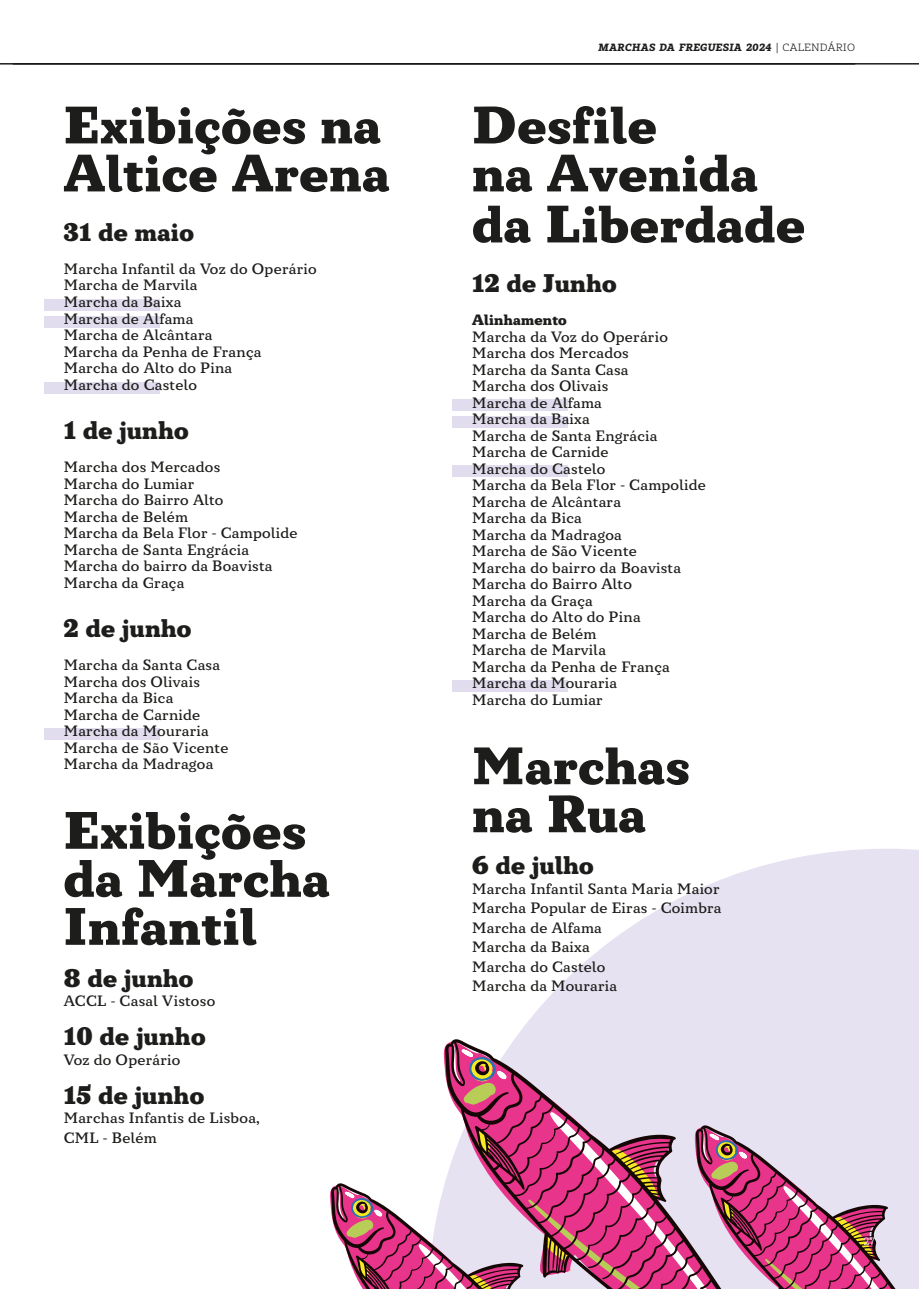
<style>
.page{position:relative;width:919px;height:1289px;background:#fff}
.page>*{position:absolute;margin:0;border:0;box-sizing:border-box;transform-origin:0 0}
.Heading_2_-_Handwritten__Align_Center{font:900 52.5px "Circe Slab C";letter-spacing:.02em;color:#1d1d1b}
.Heading_2_-_Handwritten__Align_Center-2{font:900 25.5px "Circe Slab C";letter-spacing:.02em;color:#1d1d1b}
.Heading_2_-_Handwritten__Align_Center-3{font:500 15px "Circe Slab C";letter-spacing:.02em;color:#1d1d1b}
.Heading_2_-_Handwritten__Align_Center-4{font:900 15px "Circe Slab C";letter-spacing:.02em;color:#1d1d1b}
.Heading_1_-_All_Caps__Align_Center{font:italic 800 10.5px "Vaccine";letter-spacing:.01em;color:#1d1d1b}
.t1{font:300 10.5px "Vaccine";color:#fff}
.s1{font-weight:300;font-style:normal}
</style>
<div class="page">
<hr style="left:0;top:63px;width:918px;height:2px;background:#1d1d1b">
<svg style="left:516px;top:849px;width:402px;height:262px;fill:#e6e2f1"></svg>
<svg style="left:445px;top:1038px;width:410px;height:73px;background:#e0d4e5"></svg>
<svg style="left:450px;top:1042px;width:56px;height:62px;background:#b6707d"></svg>
<svg style="left:330px;top:1111px;width:588px;height:177px;background:#ce92af"></svg>
<div style="left:44px;top:299px;width:115px;height:12px;background:#e1dcee"></div>
<div style="left:452px;top:399px;width:116px;height:11px;background:#e1dcee"></div>
<div style="left:44px;top:382px;width:115px;height:11px;background:#e1dcee"></div>
<div style="left:452px;top:465px;width:116px;height:12px;background:#e1dcee"></div>
<div style="left:44px;top:728px;width:115px;height:11px;background:#e1dcee"></div>
<div style="left:452px;top:680px;width:116px;height:11px;background:#e1dcee"></div>
<div style="left:44px;top:316px;width:115px;height:11px;background:#e1dcee"></div>
<div style="left:452px;top:416px;width:116px;height:11px;background:#e1dcee"></div>
<p class="Heading_2_-_Handwritten__Align_Center" style="left:64px;top:94px;width:318px">Exibições na</p>
<p class="Heading_2_-_Handwritten__Align_Center" style="left:64px;top:142px;width:327px">Altice Arena</p>
<p class="Heading_2_-_Handwritten__Align_Center-2" style="left:64px;top:217px;width:132px">31 de maio</p>
<p class="Heading_2_-_Handwritten__Align_Center-3" style="left:64px;top:260px;width:254px">Marcha Infantil da Voz do Operário</p>
<p class="Heading_2_-_Handwritten__Align_Center-3" style="left:64px;top:277px;width:135px">Marcha de Marvila</p>
<p class="Heading_2_-_Handwritten__Align_Center-3" style="left:64px;top:293px;width:119px">Marcha da Baixa</p>
<p class="Heading_2_-_Handwritten__Align_Center-3" style="left:64px;top:310px;width:131px">Marcha de Alfama</p>
<p class="Heading_2_-_Handwritten__Align_Center-3" style="left:64px;top:326px;width:150px">Marcha de Alcântara</p>
<p class="Heading_2_-_Handwritten__Align_Center-3" style="left:64px;top:343px;width:199px">Marcha da Penha de França</p>
<p class="Heading_2_-_Handwritten__Align_Center-3" style="left:64px;top:359px;width:170px">Marcha do Alto do Pina</p>
<p class="Heading_2_-_Handwritten__Align_Center-3" style="left:64px;top:376px;width:135px">Marcha do Castelo</p>
<p class="Heading_2_-_Handwritten__Align_Center-2" style="left:64px;top:415px;width:126px">1 de junho</p>
<p class="Heading_2_-_Handwritten__Align_Center-3" style="left:64px;top:458px;width:158px">Marcha dos Mercados</p>
<p class="Heading_2_-_Handwritten__Align_Center-3" style="left:64px;top:475px;width:132px">Marcha do Lumiar</p>
<p class="Heading_2_-_Handwritten__Align_Center-3" style="left:64px;top:491px;width:161px">Marcha do Bairro Alto</p>
<p class="Heading_2_-_Handwritten__Align_Center-3" style="left:64px;top:508px;width:126px">Marcha de Belém</p>
<p class="Heading_2_-_Handwritten__Align_Center-3" style="left:64px;top:524px;width:235px">Marcha da Bela Flor - Campolide</p>
<p class="Heading_2_-_Handwritten__Align_Center-3" style="left:64px;top:541px;width:187px">Marcha de Santa Engrácia</p>
<p class="Heading_2_-_Handwritten__Align_Center-3" style="left:64px;top:557px;width:210px">Marcha do bairro da Boavista</p>
<p class="Heading_2_-_Handwritten__Align_Center-3" style="left:64px;top:574px;width:122px">Marcha da Graça</p>
<p class="Heading_2_-_Handwritten__Align_Center-2" style="left:64px;top:613px;width:129px">2 de junho</p>
<p class="Heading_2_-_Handwritten__Align_Center-3" style="left:64px;top:656px;width:158px">Marcha da Santa Casa</p>
<p class="Heading_2_-_Handwritten__Align_Center-3" style="left:64px;top:673px;width:138px">Marcha dos Olivais</p>
<p class="Heading_2_-_Handwritten__Align_Center-3" style="left:64px;top:689px;width:111px">Marcha da Bica</p>
<p class="Heading_2_-_Handwritten__Align_Center-3" style="left:64px;top:706px;width:138px">Marcha de Carnide</p>
<p class="Heading_2_-_Handwritten__Align_Center-3" style="left:64px;top:722px;width:146px">Marcha da Mouraria</p>
<p class="Heading_2_-_Handwritten__Align_Center-3" style="left:64px;top:739px;width:166px">Marcha de São Vicente</p>
<p class="Heading_2_-_Handwritten__Align_Center-3" style="left:64px;top:755px;width:151px">Marcha da Madragoa</p>
<p class="Heading_2_-_Handwritten__Align_Center" style="left:64px;top:799px;width:243px">Exibições</p>
<p class="Heading_2_-_Handwritten__Align_Center" style="left:64px;top:847px;width:267px">da Marcha</p>
<p class="Heading_2_-_Handwritten__Align_Center" style="left:64px;top:895px;width:194px">Infantil</p>
<p class="Heading_2_-_Handwritten__Align_Center-2" style="left:64px;top:962px;width:131px">8 de junho</p>
<p class="Heading_2_-_Handwritten__Align_Center-3" style="left:64px;top:992px;width:153px">ACCL - Casal Vistoso</p>
<p class="Heading_2_-_Handwritten__Align_Center-2" style="left:64px;top:1021px;width:143px">10 de junho</p>
<p class="Heading_2_-_Handwritten__Align_Center-3" style="left:64px;top:1051px;width:118px">Voz do Operário</p>
<p class="Heading_2_-_Handwritten__Align_Center-2" style="left:64px;top:1079px;width:142px">15 de junho</p>
<p class="Heading_2_-_Handwritten__Align_Center-3" style="left:64px;top:1109px;width:198px">Marchas Infantis de Lisboa,</p>
<p class="Heading_2_-_Handwritten__Align_Center-3" style="left:64px;top:1129px;width:94px">CML - Belém</p>
<p class="Heading_1_-_All_Caps__Align_Center" style="left:598px;top:40px;width:258px">MARCHAS DA FREGUESIA 2024 <span class="s1">| CALENDÁRIO</span></p>
<p class="Heading_2_-_Handwritten__Align_Center" style="left:472px;top:94px;width:186px">Desfile</p>
<p class="Heading_2_-_Handwritten__Align_Center" style="left:472px;top:142px;width:287px">na Avenida</p>
<p class="Heading_2_-_Handwritten__Align_Center" style="left:472px;top:193px;width:334px">da Liberdade</p>
<p class="Heading_2_-_Handwritten__Align_Center-2" style="left:472px;top:268px;width:146px">12 de Junho</p>
<p class="Heading_2_-_Handwritten__Align_Center-4" style="left:472px;top:311px;width:96px">Alinhamento</p>
<p class="Heading_2_-_Handwritten__Align_Center-3" style="left:472px;top:328px;width:197px">Marcha da Voz do Operário</p>
<p class="Heading_2_-_Handwritten__Align_Center-3" style="left:472px;top:344px;width:158px">Marcha dos Mercados</p>
<p class="Heading_2_-_Handwritten__Align_Center-3" style="left:472px;top:361px;width:158px">Marcha da Santa Casa</p>
<p class="Heading_2_-_Handwritten__Align_Center-3" style="left:472px;top:377px;width:138px">Marcha dos Olivais</p>
<p class="Heading_2_-_Handwritten__Align_Center-3" style="left:472px;top:394px;width:131px">Marcha de Alfama</p>
<p class="Heading_2_-_Handwritten__Align_Center-3" style="left:472px;top:410px;width:119px">Marcha da Baixa</p>
<p class="Heading_2_-_Handwritten__Align_Center-3" style="left:472px;top:427px;width:187px">Marcha de Santa Engrácia</p>
<p class="Heading_2_-_Handwritten__Align_Center-3" style="left:472px;top:443px;width:138px">Marcha de Carnide</p>
<p class="Heading_2_-_Handwritten__Align_Center-3" style="left:472px;top:460px;width:135px">Marcha do Castelo</p>
<p class="Heading_2_-_Handwritten__Align_Center-3" style="left:472px;top:476px;width:235px">Marcha da Bela Flor - Campolide</p>
<p class="Heading_2_-_Handwritten__Align_Center-3" style="left:472px;top:493px;width:150px">Marcha de Alcântara</p>
<p class="Heading_2_-_Handwritten__Align_Center-3" style="left:472px;top:509px;width:111px">Marcha da Bica</p>
<p class="Heading_2_-_Handwritten__Align_Center-3" style="left:472px;top:526px;width:151px">Marcha da Madragoa</p>
<p class="Heading_2_-_Handwritten__Align_Center-3" style="left:472px;top:542px;width:166px">Marcha de São Vicente</p>
<p class="Heading_2_-_Handwritten__Align_Center-3" style="left:472px;top:559px;width:210px">Marcha do bairro da Boavista</p>
<p class="Heading_2_-_Handwritten__Align_Center-3" style="left:472px;top:575px;width:161px">Marcha do Bairro Alto</p>
<p class="Heading_2_-_Handwritten__Align_Center-3" style="left:472px;top:592px;width:122px">Marcha da Graça</p>
<p class="Heading_2_-_Handwritten__Align_Center-3" style="left:472px;top:608px;width:170px">Marcha do Alto do Pina</p>
<p class="Heading_2_-_Handwritten__Align_Center-3" style="left:472px;top:625px;width:126px">Marcha de Belém</p>
<p class="Heading_2_-_Handwritten__Align_Center-3" style="left:472px;top:641px;width:135px">Marcha de Marvila</p>
<p class="Heading_2_-_Handwritten__Align_Center-3" style="left:472px;top:658px;width:199px">Marcha da Penha de França</p>
<p class="Heading_2_-_Handwritten__Align_Center-3" style="left:472px;top:674px;width:146px">Marcha da Mouraria</p>
<p class="Heading_2_-_Handwritten__Align_Center-3" style="left:472px;top:691px;width:132px">Marcha do Lumiar</p>
<p class="Heading_2_-_Handwritten__Align_Center" style="left:472px;top:735px;width:218px">Marchas</p>
<p class="Heading_2_-_Handwritten__Align_Center" style="left:472px;top:783px;width:175px">na Rua</p>
<p class="Heading_2_-_Handwritten__Align_Center-2" style="left:472px;top:850px;width:123px">6 de julho</p>
<p class="Heading_2_-_Handwritten__Align_Center-3" style="left:472px;top:880px;width:249px">Marcha Infantil Santa Maria Maior</p>
<p class="Heading_2_-_Handwritten__Align_Center-3" style="left:472px;top:899px;width:251px">Marcha Popular de Eiras - Coimbra</p>
<p class="Heading_2_-_Handwritten__Align_Center-3" style="left:472px;top:919px;width:131px">Marcha de Alfama</p>
<p class="Heading_2_-_Handwritten__Align_Center-3" style="left:472px;top:938px;width:119px">Marcha da Baixa</p>
<p class="Heading_2_-_Handwritten__Align_Center-3" style="left:472px;top:958px;width:135px">Marcha do Castelo</p>
<p class="Heading_2_-_Handwritten__Align_Center-3" style="left:472px;top:977px;width:146px">Marcha da Mouraria</p>
<p class="t1" style="left:863px;top:1235px;width:13px">27</p>
</div>
